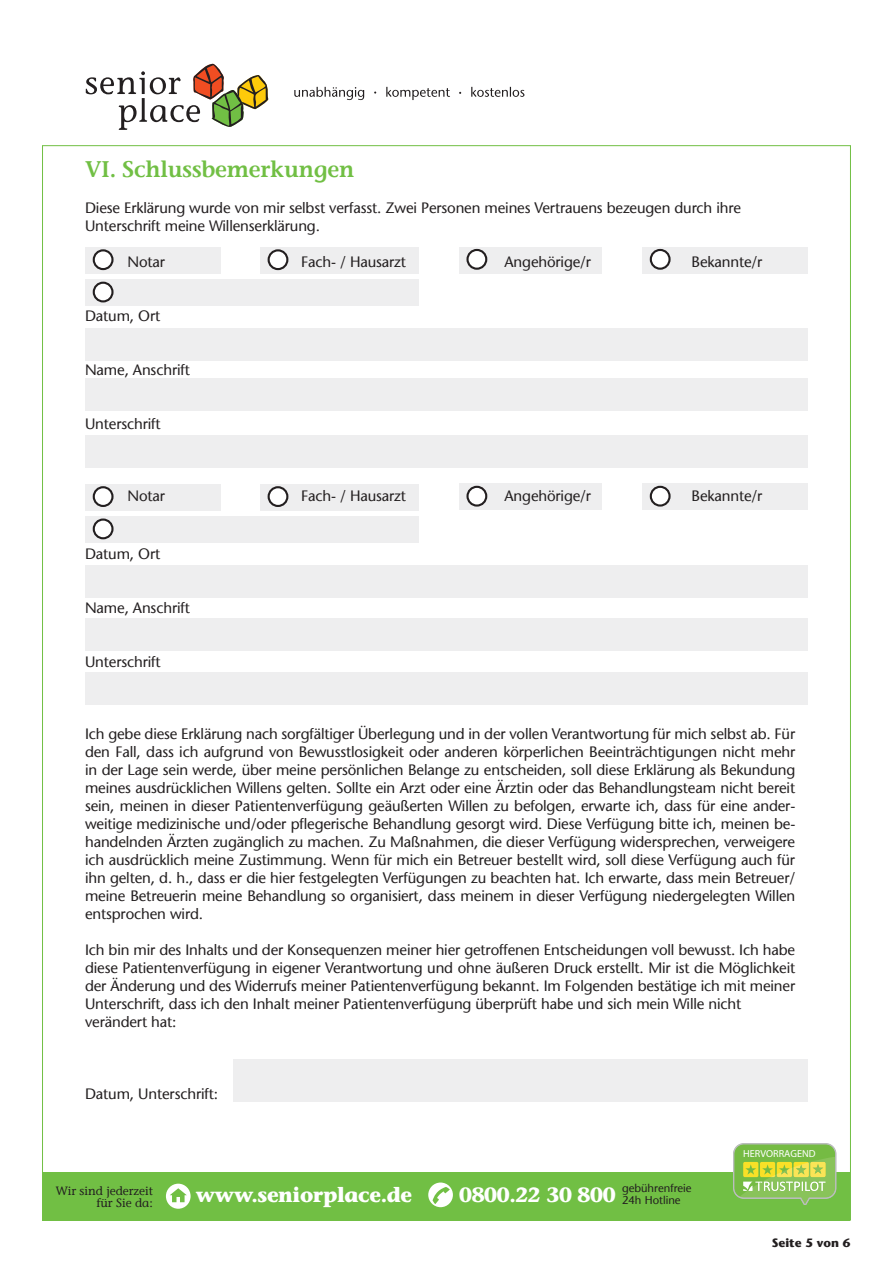
<style>
.page{position:relative;width:893px;height:1263px;background:#fff}
.page>*{position:absolute;margin:0;border:0;box-sizing:border-box;transform-origin:0 0}
.t1{font:600 22.5px "Stone Informal";letter-spacing:-.01em;color:#71bf44}
.t2{font:700 20.55px "Stone Informal";letter-spacing:-.02em;color:#fff}
.t3{font:15px/18px "Stone Sans";letter-spacing:-.01em;color:#231f20}
.t4{font:12px/12px "Stone Informal";color:#231f20;text-align:right}
.t5{font:700 12px "Stone Sans";color:#231f20}
.t6{font:11.25px/12px "Stone Sans";color:#231f20}
.t7{font:600 10.2px "Open Sans";color:#fff}
</style>
<div class="page">
<div style="left:43px;top:1171px;width:807px;height:49px;background:#71bf44"></div>
<svg style="left:428px;top:1182px;width:25px;height:25px"></svg>
<svg style="left:166px;top:1184px;width:25px;height:25px"></svg>
<svg style="left:733px;top:1143px;width:103px;height:61px;background:#9ac75a"></svg>
<svg style="left:86px;top:64px;width:182px;height:66px"></svg>
<svg style="left:294px;top:87px;width:230px;height:13px"></svg>
<div style="left:85px;top:247px;width:136px;height:27px;background:#eeeeef"></div>
<div style="left:85px;top:484px;width:136px;height:27px;background:#eeeeef"></div>
<div style="left:85px;top:328px;width:723px;height:32px;background:#eeeeef"></div>
<div style="left:85px;top:565px;width:723px;height:33px;background:#eeeeef"></div>
<div style="left:85px;top:378px;width:723px;height:33px;background:#eeeeef"></div>
<div style="left:85px;top:618px;width:723px;height:33px;background:#eeeeef"></div>
<div style="left:85px;top:435px;width:723px;height:33px;background:#eeeeef"></div>
<div style="left:85px;top:672px;width:723px;height:33px;background:#eeeeef"></div>
<div style="left:260px;top:247px;width:159px;height:27px;background:#eeeeef"></div>
<div style="left:260px;top:484px;width:159px;height:27px;background:#eeeeef"></div>
<div style="left:459px;top:247px;width:142px;height:26px;background:#eeeeef"></div>
<div style="left:459px;top:483px;width:142px;height:27px;background:#eeeeef"></div>
<div style="left:642px;top:247px;width:166px;height:26px;background:#eeeeef"></div>
<div style="left:642px;top:483px;width:166px;height:27px;background:#eeeeef"></div>
<div style="left:85px;top:279px;width:334px;height:27px;background:#eeeeef"></div>
<div style="left:85px;top:516px;width:334px;height:27px;background:#eeeeef"></div>
<div style="left:94px;top:250px;width:18px;height:19px;background:#fff;border-radius:50%"></div>
<div style="left:93px;top:249px;width:21px;height:21px;border:2px solid #231f20;border-radius:50%"></div>
<div style="left:94px;top:487px;width:18px;height:19px;background:#fff;border-radius:50%"></div>
<div style="left:93px;top:486px;width:21px;height:21px;border:2px solid #231f20;border-radius:50%"></div>
<div style="left:269px;top:250px;width:18px;height:19px;background:#fff;border-radius:50%"></div>
<div style="left:268px;top:249px;width:20px;height:21px;border:2px solid #231f20;border-radius:50%"></div>
<div style="left:269px;top:487px;width:18px;height:19px;background:#fff;border-radius:50%"></div>
<div style="left:268px;top:486px;width:20px;height:21px;border:2px solid #231f20;border-radius:50%"></div>
<div style="left:467px;top:250px;width:19px;height:19px;background:#fff;border-radius:50%"></div>
<div style="left:466px;top:249px;width:21px;height:21px;border:2px solid #231f20;border-radius:50%"></div>
<div style="left:467px;top:487px;width:19px;height:18px;background:#fff;border-radius:50%"></div>
<div style="left:466px;top:486px;width:21px;height:21px;border:2px solid #231f20;border-radius:50%"></div>
<div style="left:651px;top:250px;width:18px;height:19px;background:#fff;border-radius:50%"></div>
<div style="left:650px;top:249px;width:21px;height:21px;border:2px solid #231f20;border-radius:50%"></div>
<div style="left:651px;top:487px;width:18px;height:18px;background:#fff;border-radius:50%"></div>
<div style="left:650px;top:486px;width:21px;height:21px;border:2px solid #231f20;border-radius:50%"></div>
<div style="left:94px;top:283px;width:18px;height:18px;background:#fff;border-radius:50%"></div>
<div style="left:93px;top:282px;width:21px;height:20px;border:2px solid #231f20;border-radius:50%"></div>
<div style="left:94px;top:520px;width:18px;height:18px;background:#fff;border-radius:50%"></div>
<div style="left:93px;top:518px;width:21px;height:21px;border:2px solid #231f20;border-radius:50%"></div>
<div style="left:234px;top:1059px;width:574px;height:42px;background:#eeeeef"></div>
<h1 class="t1" style="left:85px;top:156px;width:271px">VI. Schlussbemerkungen</h1>
<p class="t3" style="left:85px;top:199px;width:657px">Diese Erklärung wurde von mir selbst verfasst. Zwei Personen meines Vertrauens bezeugen durch ihre<br>Unterschrift meine Willenserklärung.</p>
<p class="t3" style="left:128px;top:253px;width:39px">Notar</p>
<p class="t3" style="left:301px;top:253px;width:106px">Fach- / Hausarzt</p>
<p class="t3" style="left:505px;top:253px;width:88px">Angehörige/r</p>
<p class="t3" style="left:691px;top:253px;width:72px">Bekannte/r</p>
<p class="t3" style="left:85px;top:307px;width:77px">Datum, Ort</p>
<p class="t3" style="left:85px;top:361px;width:106px">Name, Anschrift</p>
<p class="t3" style="left:85px;top:415px;width:77px">Unterschrift</p>
<p class="t3" style="left:128px;top:487px;width:39px">Notar</p>
<p class="t3" style="left:301px;top:487px;width:106px">Fach- / Hausarzt</p>
<p class="t3" style="left:505px;top:487px;width:88px">Angehörige/r</p>
<p class="t3" style="left:691px;top:487px;width:72px">Bekannte/r</p>
<p class="t3" style="left:85px;top:545px;width:77px">Datum, Ort</p>
<p class="t3" style="left:85px;top:599px;width:106px">Name, Anschrift</p>
<p class="t3" style="left:85px;top:653px;width:77px">Unterschrift</p>
<p class="t3" style="left:85px;top:725px;width:712px;text-align:justify">Ich gebe diese Erklärung nach sorgfältiger Überlegung und in der vollen Verantwortung für mich selbst ab. Für den Fall, dass ich aufgrund von Bewusstlosigkeit oder anderen körperlichen Beeinträchtigungen nicht mehr in der Lage sein werde, über meine persönlichen Belange zu entscheiden, soll diese Erklärung als Bekundung meines ausdrücklichen Willens gelten. Sollte ein Arzt oder eine Ärztin oder das Behandlungsteam nicht bereit sein, meinen in dieser Patientenverfügung geäußerten Willen zu befolgen, erwarte ich, dass für eine ander&shy;weitige medizinische und/oder pflegerische Behandlung gesorgt wird. Diese Verfügung bitte ich, meinen be&shy;handelnden Ärzten zugänglich zu machen. Zu Maßnahmen, die dieser Verfügung widersprechen, verweigere ich ausdrücklich meine Zustimmung. Wenn für mich ein Betreuer bestellt wird, soll diese Verfügung auch für ihn gelten, d. h., dass er die hier festgelegten Verfügungen zu beachten hat. Ich erwarte, dass mein Betreuer/ meine Betreuerin meine Behandlung so organisiert, dass meinem in dieser Verfügung niedergelegten Willen entsprochen wird.</p>
<p class="t3" style="left:85px;top:941px;width:712px">Ich bin mir des Inhalts und der Konsequenzen meiner hier getroffenen Entscheidungen voll bewusst. Ich habe diese Patientenverfügung in eigener Verantwortung und ohne äußeren Druck erstellt. Mir ist die Möglichkeit der Änderung und des Widerrufs meiner Patientenverfügung bekannt. Im Folgenden bestätige ich mit meiner Unterschrift, dass ich den Inhalt meiner Patientenverfügung überprüft habe und sich mein Wille nicht verändert hat:</p>
<p class="t3" style="left:85px;top:1085px;width:135px">Datum, Unterschrift:</p>
<p class="t6" style="left:622px;top:1182px;width:71px">gebührenfreie<br>24h Hotline</p>
<p class="t4" style="left:56px;top:1184px;width:99px">Wir sind jederzeit für Sie da:</p>
<h2 class="t2" style="left:196px;top:1182px;width:218px">www.seniorplace.de</h2>
<h2 class="t2" style="left:459px;top:1182px;width:158px">0800.22 30 800</h2>
<p class="t7" style="left:743px;top:1147px;width:74px">HERVORRAGEND</p>
<p class="t5" style="left:772px;top:1235px;width:80px">Seite 5 von 6</p>
</div>
